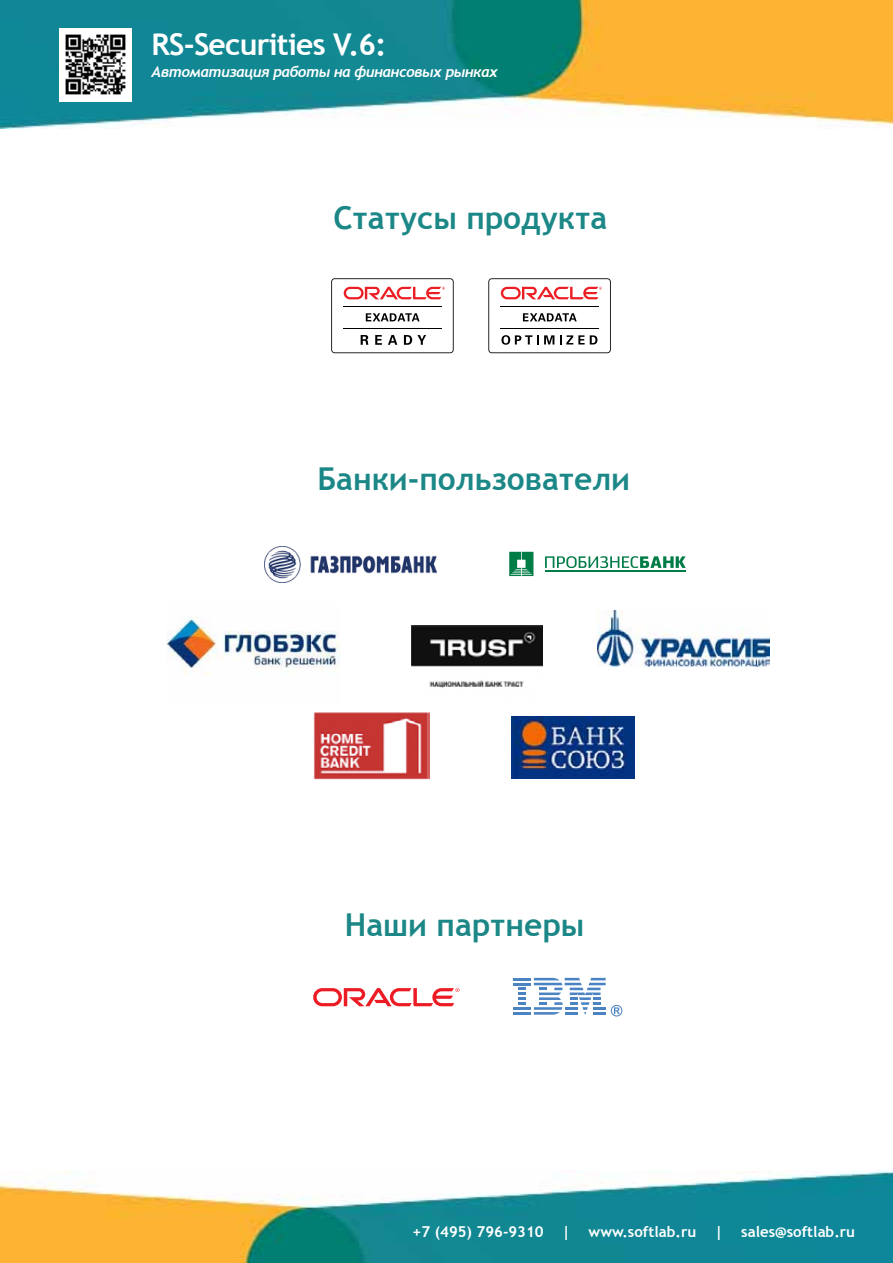
<style>
.page{position:relative;width:893px;height:1263px;background:#fff}
.page>*{position:absolute;margin:0;border:0;box-sizing:border-box;transform-origin:0 0}
.t1{font:700 31.5px "Trebuchet MS";color:#1c8787}
.t2{font:700 30px "Trebuchet MS";letter-spacing:-.025em;color:#fff}
.t3{font:700 15px "Trebuchet MS";color:#fff}
.t4{font:italic 700 15px "Trebuchet";letter-spacing:-.025em;color:#fff}
</style>
<div class="page">
<img style="left:0;top:0;width:893px;height:129px">
<img style="left:0;top:1170px;width:893px;height:93px">
<img style="left:59px;top:28px;width:73px;height:73px">
<img style="left:597px;top:611px;width:173px;height:56px">
<img style="left:313px;top:712px;width:116px;height:68px">
<svg style="left:509px;top:552px;width:24px;height:24px"></svg>
<svg style="left:545px;top:556px;width:141px;height:12px"></svg>
<hr style="left:545px;top:570px;width:141px;height:2px;background:#007c47">
<img style="left:167px;top:617px;width:172px;height:58px">
<img style="left:411px;top:625px;width:131px;height:63px">
<img style="left:264px;top:547px;width:173px;height:36px">
<img style="left:511px;top:716px;width:123px;height:62px">
<svg style="left:331px;top:278px;width:123px;height:75px"></svg>
<svg style="left:488px;top:278px;width:123px;height:75px"></svg>
<svg style="left:313px;top:988px;width:147px;height:18px"></svg>
<svg style="left:513px;top:978px;width:93px;height:37px"></svg>
<div style="left:611px;top:1005px;width:11px;height:11px;border:1px solid #4c83c3;border-radius:50%"></div>
<svg style="left:614px;top:1007px;width:6px;height:7px"></svg>
<h2 class="t2" style="left:152px;top:25px;width:236px">RS-Securities V.6:</h2>
<p class="t4" style="left:152px;top:63px;width:348px">Автоматизация работы на финансовых рынках</p>
<h1 class="t1" style="left:333px;top:198px;width:275px">Статусы продукта</h1>
<h1 class="t1" style="left:317px;top:460px;width:314px">Банки-пользователи</h1>
<h1 class="t1" style="left:345px;top:905px;width:241px">Наши партнеры</h1>
<p class="t3" style="left:413px;top:1222px;width:444px">+7 (495) 796-9310 | www.softlab.ru | sales@softlab.ru</p>
</div>
